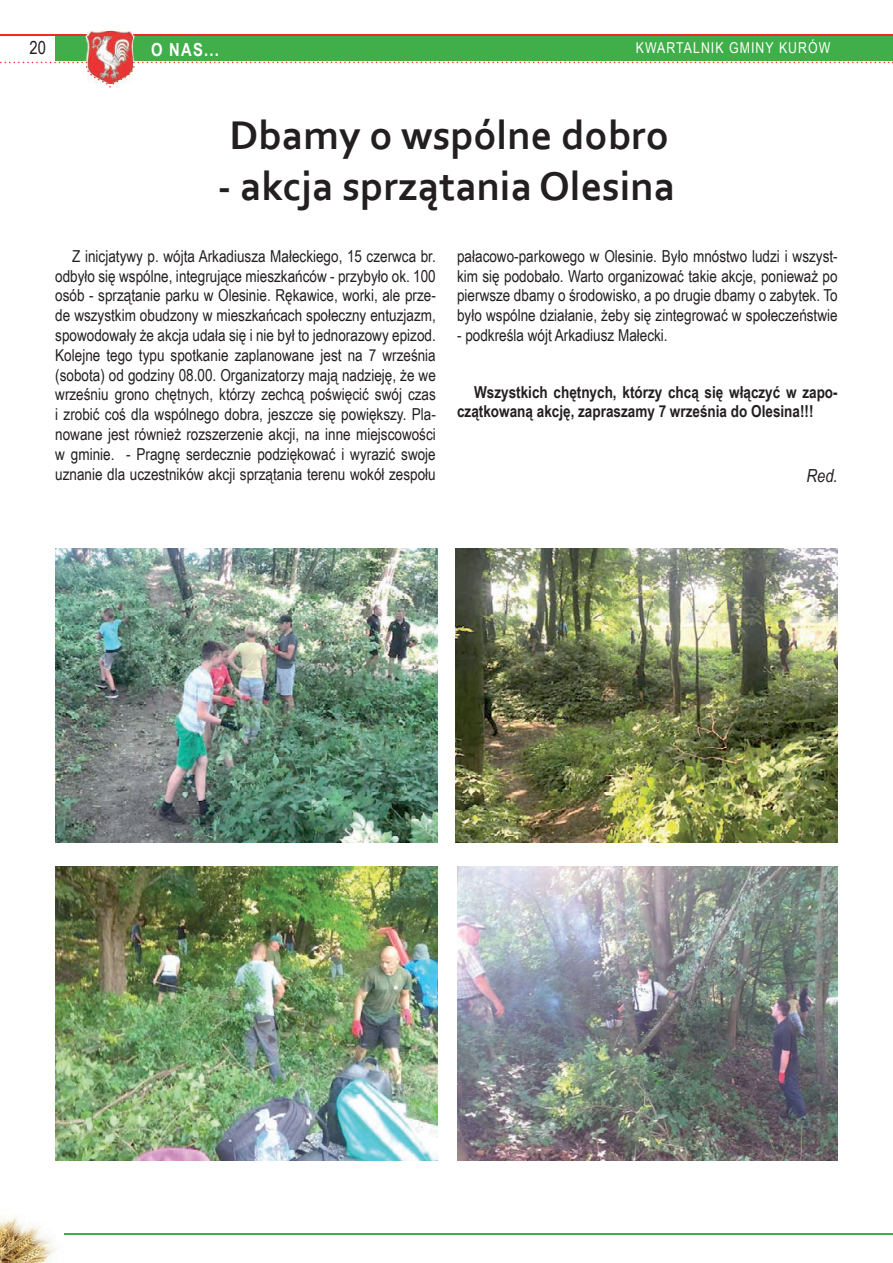
<style>
.page{position:relative;width:893px;height:1263px;background:#fff}
.page>*{position:absolute;margin:0;border:0;box-sizing:border-box;transform-origin:0 0}
.t1{font:700 42px "Corbel";color:#231f20}
.t2{font:700 18px "Arial Narrow";color:#fff}
.t3{font:italic 18px "Arial Narrow";color:#231f20}
.t4{font:18px "Arial Narrow";color:#231f20}
.t5{font:16.5px/19.8px "Arial Narrow";color:#231f20;text-align:justify}
.t6{font:700 16.5px/19.8px "Arial Narrow";color:#231f20}
.t7{font:15px "Arial Narrow";letter-spacing:.07em;color:#fff}
</style>
<div class="page">
<div style="left:55px;top:35px;width:838px;height:26px;background:#40ae49"></div>
<hr style="left:0;top:34px;width:893px;height:2px;background:#ee2926">
<img style="left:85px;top:30px;width:50px;height:32px">
<img style="left:87px;top:31px;width:46px;height:31px">
<img style="left:87px;top:34px;width:46px;height:27px">
<svg style="left:0;top:62px;width:893px;height:26px"></svg>
<hr style="left:0;top:1233px;width:893px;height:2px;background:#40ae49">
<img style="left:0;top:1217px;width:55px;height:46px">
<img style="left:0;top:1233px;width:64px;height:2px">
<img style="left:55px;top:549px;width:383px;height:294px">
<img style="left:55px;top:867px;width:383px;height:294px">
<img style="left:455px;top:549px;width:383px;height:294px">
<img style="left:458px;top:867px;width:380px;height:294px">
<p class="t4" style="left:30px;top:35px;width:18px">20</p>
<p class="t2" style="left:151px;top:36px;width:69px">O NAS...</p>
<p class="t7" style="left:636px;top:37px;width:196px">KWARTALNIK GMINY KURÓW</p>
<h1 class="t1" style="left:229px;top:109px;width:441px">Dbamy o wspólne dobro</h1>
<h1 class="t1" style="left:218px;top:160px;width:459px">- akcja sprzątania Olesina</h1>
<p class="t5" style="left:55px;top:245px;width:382px;text-indent:17px">Z inicjatywy p. wójta Arkadiusza Małeckiego, 15 czerwca br. odbyło się wspólne, integrujące mieszkańców - przybyło ok. 100 osób - sprzątanie parku w Olesinie. Rękawice, worki, ale prze&shy;de wszystkim obudzony w mieszkańcach społeczny entuzjazm, spowodowały że akcja udała się i nie był to jednorazowy epizod.<br>Kolejne tego typu spotkanie zaplanowane jest na 7 września (sobota) od godziny 08.00. Organizatorzy mają nadzieję, że we wrześniu grono chętnych, którzy zechcą poświęcić swój czas i zrobić coś dla wspólnego dobra, jeszcze się powiększy. Pla&shy;nowane jest również rozszerzenie akcji, na inne miejscowości w gminie. - Pragnę serdecznie podziękować i wyrazić swoje uznanie dla uczestników akcji sprzątania terenu wokół zespołu</p>
<p class="t5" style="left:457px;top:245px;width:382px">pałacowo-parkowego w Olesinie. Było mnóstwo ludzi i wszyst&shy;kim się podobało. Warto organizować takie akcje, ponieważ po pierwsze dbamy o środowisko, a po drugie dbamy o zabytek. To było wspólne działanie, żeby się zintegrować w społeczeństwie</p>
<p class="t5" style="left:457px;top:325px;width:212px">- podkreśla wójt Arkadiusz Małecki.</p>
<p class="t6" style="left:457px;top:381px;width:382px;text-indent:17px">Wszystkich chętnych, którzy chcą się włączyć w zapo&shy;czątkowaną akcję, zapraszamy 7 września do Olesina!!!</p>
<p class="t3" style="left:806px;top:463px;width:33px">Red.</p>
</div>
